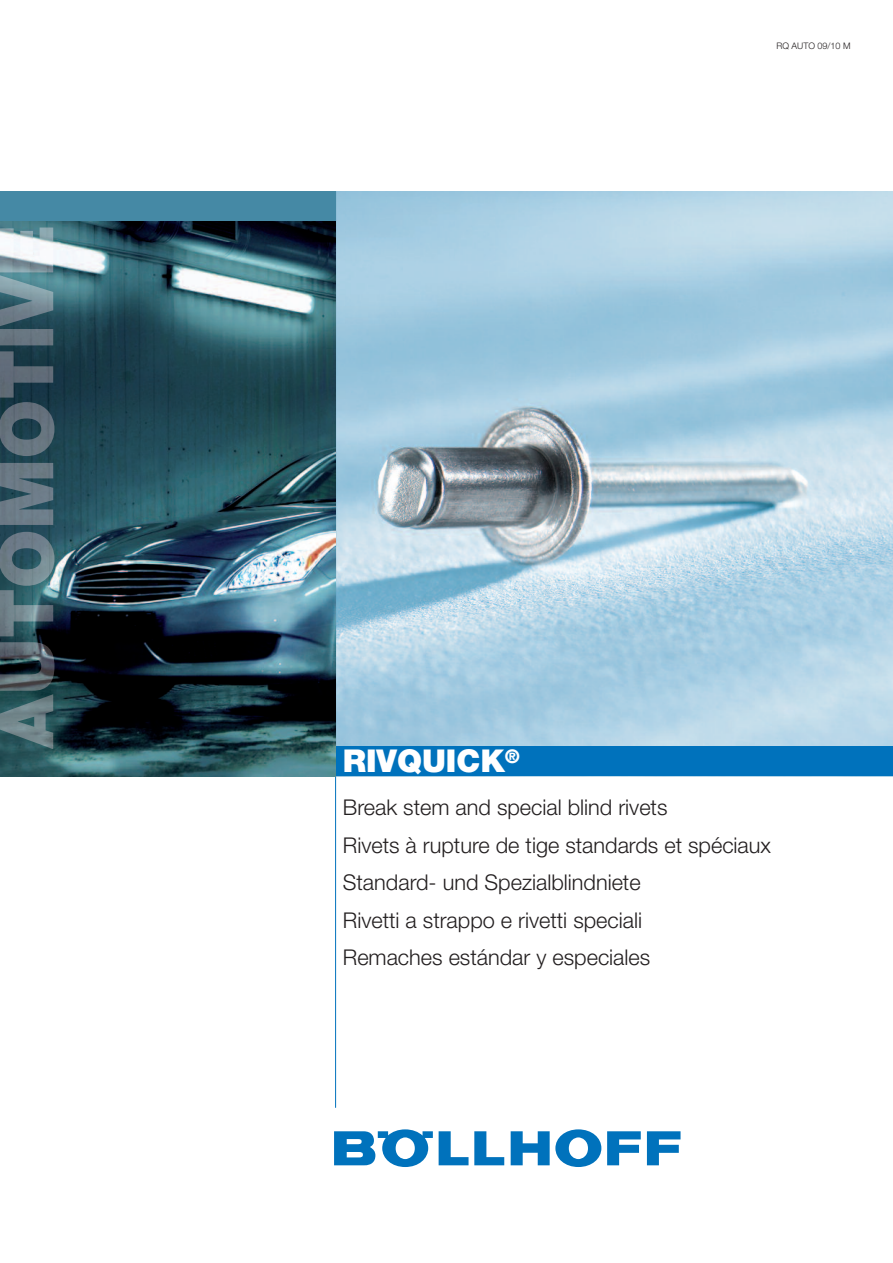
<style>
.page{position:relative;width:893px;height:1263px;background:#fff}
.page>*{position:absolute;margin:0;border:0;box-sizing:border-box;transform-origin:0 0}
.t1{font:900 31.5px "Helvetica Neue";color:#fff}
.t2{font:300 21.75px/37.5px "Helvetica Neue";color:#231f20}
.t3{font:300 9px "Helvetica Neue";color:#231f20}
</style>
<div class="page">
<img style="left:336px;top:191px;width:557px;height:555px">
<div style="left:336px;top:746px;width:557px;height:30px;background:#0072bc"></div>
<svg style="left:607px;top:1131px;width:34px;height:34px"></svg>
<svg style="left:439px;top:1131px;width:65px;height:34px"></svg>
<svg style="left:647px;top:1131px;width:33px;height:34px"></svg>
<svg style="left:511px;top:1129px;width:90px;height:38px"></svg>
<svg style="left:334px;top:1129px;width:99px;height:38px"></svg>
<hr style="left:335px;top:191px;width:1px;height:555px;background:#4589a5">
<hr style="left:335px;top:746px;width:1px;height:362px;background:#0072bc">
<img style="left:0;top:221px;width:335px;height:555px">
<div style="left:0;top:191px;width:336px;height:30px;background:#4589a5"></div>
<img style="left:0;top:228px;width:54px;height:521px">
<p class="t3" style="left:776px;top:43px;width:76px">RQ AUTO 09/10 M</p>
<h1 class="t1" style="left:343px;top:750px;width:179px">RIVQUICK<sup>®</sup></h1>
<p class="t2" style="left:343px;top:790px;width:430px">Break stem and special blind rivets<br>Rivets à rupture de tige standards et spéciaux Standard- und Spezialblindniete<br>Rivetti a strappo e rivetti speciali<br>Remaches estándar y especiales</p>
</div>
